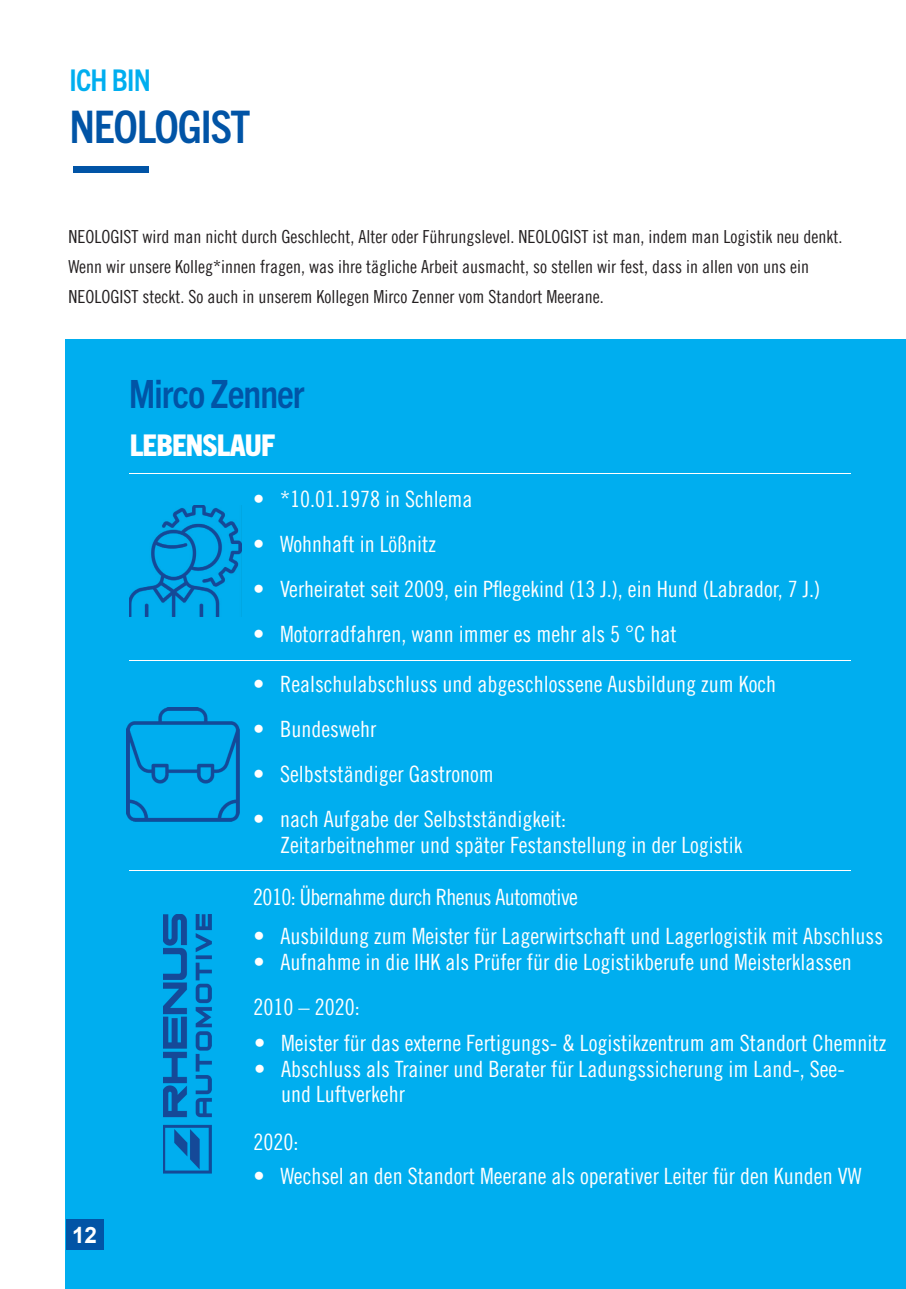
<style>
.page{position:relative;width:906px;height:1289px;background:#fff}
.page>*{position:absolute;margin:0;border:0;box-sizing:border-box;transform-origin:0 0}
.t1{font:700 condensed 45px "Trade Gothic Next LT Pro";letter-spacing:-.025em;color:#0154a6}
.t2{font:700 condensed 39px "Trade Gothic Next LT Pro";letter-spacing:-.025em;color:#0154a6}
.t3{font:800 condensed 30px "Trade Gothic Next LT Pro";letter-spacing:-.025em;color:#fff}
.t4{font:700 condensed 30px "Trade Gothic Next LT Pro";letter-spacing:-.025em;color:#00aeef}
.t5{font:22.5px/25.5px "Trade Gothic LT Pro Cn 18";color:#fff}
.t6{font:22.5px "Trade Gothic LT Pro Cn 18";letter-spacing:-.025em;color:#fff}
.t7{font:700 22.5px "Arial";color:#fff}
.t8{font:18px/30px "Trade Gothic LT Pro Cn 18";color:#231f20}
</style>
<div class="page">
<div style="left:66px;top:339px;width:840px;height:949px;background:#00aeef"></div>
<hr style="left:130px;top:660px;width:721px;height:1px;background:#fff">
<div style="left:73px;top:166px;width:75px;height:6px;background:#0154a6"></div>
<div style="left:66px;top:1219px;width:38px;height:30px;background:#0154a6"></div>
<img style="left:130px;top:506px;width:111px;height:111px">
<hr style="left:130px;top:473px;width:721px;height:1px;background:#fff">
<hr style="left:130px;top:870px;width:721px;height:1px;background:#fff">
<img style="left:126px;top:708px;width:113px;height:113px">
<img style="left:163px;top:914px;width:48px;height:258px">
<h3 class="t4" style="left:69px;top:59px;width:83px">ICH BIN</h3>
<h1 class="t1" style="left:69px;top:96px;width:182px">NEOLOGIST</h1>
<p class="t8" style="left:69px;top:222px;width:775px">NEOLOGIST wird man nicht durch Geschlecht, Alter oder Führungslevel. NEOLOGIST ist man, indem man Logistik neu denkt.<br>Wenn wir unsere Kolleg*innen fragen, was ihre tägliche Arbeit ausmacht, so stellen wir fest, dass in allen von uns ein<br>NEOLOGIST steckt. So auch in unserem Kollegen Mirco Zenner vom Standort Meerane.</p>
<h2 class="t2" style="left:129px;top:367px;width:177px">Mirco Zenner</h2>
<h3 class="t3" style="left:130px;top:425px;width:147px">LEBENSLAUF</h3>
<p class="t5" style="left:253px;top:486px;width:221px">• *10.01.1978 in Schlema</p>
<p class="t5" style="left:253px;top:531px;width:184px">• Wohnhaft in Lößnitz</p>
<p class="t5" style="left:253px;top:576px;width:569px">• Verheiratet seit 2009, ein Pflegekind (13 J.), ein Hund (Labrador, 7 J.)</p>
<p class="t5" style="left:253px;top:621px;width:425px">• Motorradfahren, wann immer es mehr als 5 °C hat</p>
<p class="t5" style="left:253px;top:671px;width:524px">• Realschulabschluss und abgeschlossene Ausbildung zum Koch</p>
<p class="t5" style="left:253px;top:716px;width:125px">• Bundeswehr</p>
<p class="t5" style="left:253px;top:761px;width:242px">• Selbstständiger Gastronom</p>
<p class="t5" style="left:280px;top:806px;width:464px;text-indent:-27px">• nach Aufgabe der Selbstständigkeit:<br>Zeitarbeitnehmer und später Festanstellung in der Logistik</p>
<p class="t6" style="left:253px;top:883px;width:326px">2010: Übernahme durch Rhenus Automotive</p>
<p class="t5" style="left:253px;top:923px;width:631px">• Ausbildung zum Meister für Lagerwirtschaft und Lagerlogistik mit Abschluss</p>
<p class="t5" style="left:253px;top:938px;width:600px;line-height:45.2px">• Aufnahme in die IHK als Prüfer für die Logistikberufe und Meisterklassen<br>2010 – 2020:</p>
<p class="t5" style="left:254px;top:1030px;width:633px">• Meister für das externe Fertigungs- &amp; Logistikzentrum am Standort Chemnitz</p>
<p class="t5" style="left:281px;top:1055px;width:565px;text-indent:-27px">• Abschluss als Trainer und Berater für Ladungssicherung im Land-, See&shy;und Luftverkehr</p>
<p class="t5" style="left:253px;top:1128px;width:46px">2020:</p>
<p class="t7" style="left:72px;top:1218px;width:27px">12</p>
<p class="t5" style="left:253px;top:1162px;width:609px">• Wechsel an den Standort Meerane als operativer Leiter für den Kunden VW</p>
</div>
